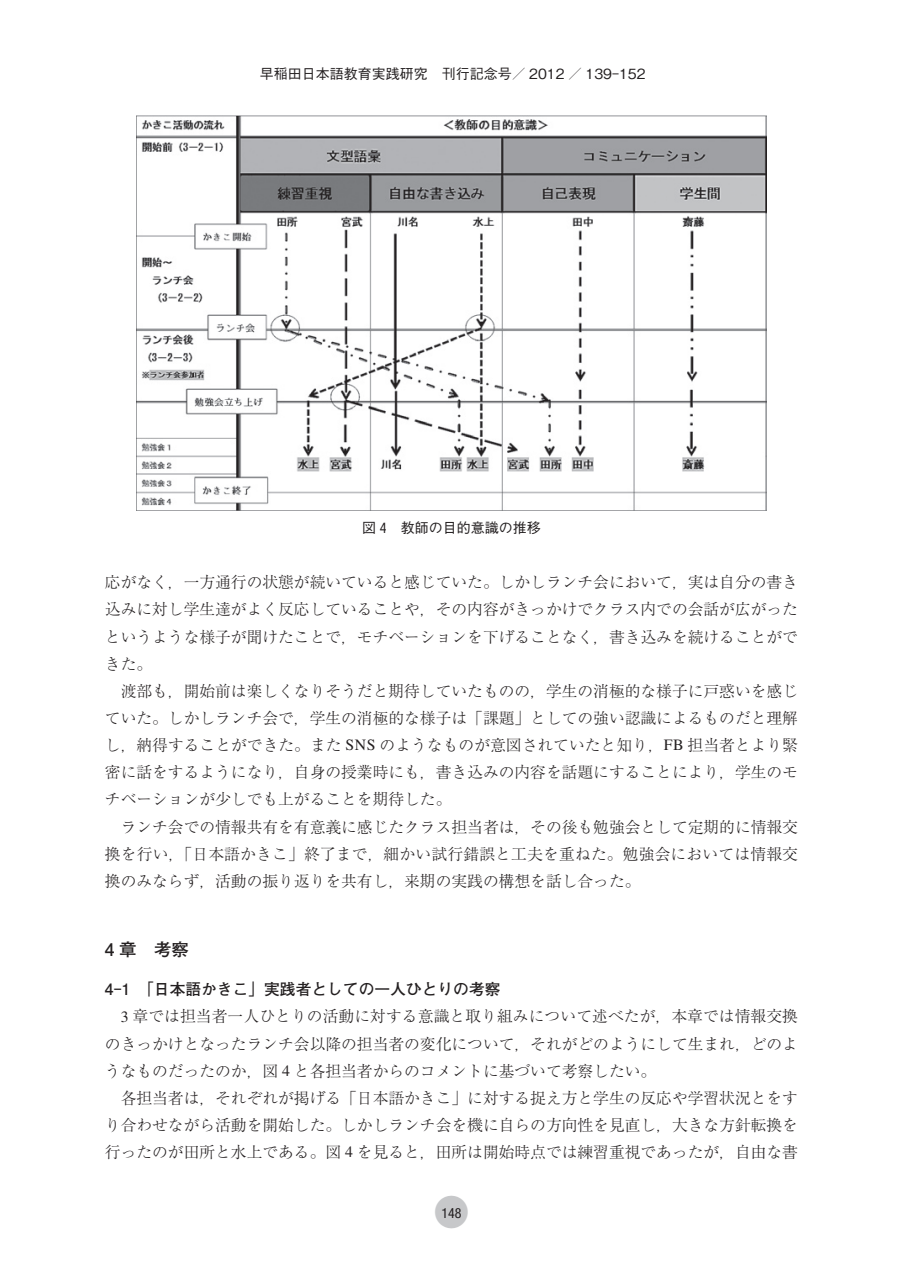
<style>
.page{position:relative;width:903px;height:1275px;background:#fff}
.page>*{position:absolute;margin:0;border:0;box-sizing:border-box;transform-origin:0 0}
.t1{font:700 17.5px "Futo Go B101 Pro";color:#231f20}
.t2{font:300 15.75px/27.1px "Ryumin Pro";color:#231f20;text-align:justify}
.t3{font:700 15.75px "Futo Go B101 Pro";color:#231f20}
.t4{font:500 14px "Gothic BBB Pro";color:#231f20}
.t5{font:condensed 14px "Helvetica Neue LT Std";color:#231f20}
.s1{font-family:"Gothic Num";font-weight:400}
.s2{font-family:"Times LT Std";font-weight:400}
.s3{font-family:"Ryumin Pro";font-weight:300;font-stretch:normal;font-size:36.75px;color:#c7c8ca}
</style>
<div class="page">
<img style="left:136px;top:115px;width:630px;height:395px">
<p class="t4" style="left:260px;top:62px;width:387px">早稲田日本語教育実践研究　刊行記念号／ 2012 ／ 139-152</p>
<p class="t4" style="left:362px;top:516px;width:180px">図 <span class="s1">4</span>　教師の目的意識の推移</p>
<p class="t2" style="left:105px;top:568px;width:694px">応がなく，一方通行の状態が続いていると感じていた。しかしランチ会において，実は自分の書き込みに対し学生達がよく反応していることや，その内容がきっかけでクラス内での会話が広がったというような様子が聞けたことで，モチベーションを下げることなく，書き込みを続けることができた。</p>
<p class="t2" style="left:105px;top:676px;width:695px;text-indent:16px">渡部も，開始前は楽しくなりそうだと期待していたものの，学生の消極的な様子に戸惑いを感じていた。しかしランチ会で，学生の消極的な様子は「課題」としての強い認識によるものだと理解し，納得することができた。また <span class="s2">SNS</span> のようなものが意図されていたと知り，<span class="s2">FB</span> 担当者とより緊密に話をするようになり，自身の授業時にも，書き込みの内容を話題にすることにより，学生のモチベーションが少しでも上がることを期待した。</p>
<p class="t2" style="left:105px;top:812px;width:695px;text-indent:16px">ランチ会での情報共有を有意義に感じたクラス担当者は，その後も勉強会として定期的に情報交換を行い，「日本語かきこ」終了まで，細かい試行錯誤と工夫を重ねた。勉強会においては情報交換のみならず，活動の振り返りを共有し，来期の実践の構想を話し合った。</p>
<p class="t1" style="left:105px;top:935px;width:86px">4 章　考察</p>
<p class="t3" style="left:105px;top:977px;width:397px">4-1　「日本語かきこ」実践者としての一人ひとりの考察</p>
<p class="t2" style="left:105px;top:1002px;width:694px;text-indent:16px"><span class="s2">3</span> 章では担当者一人ひとりの活動に対する意識と取り組みについて述べたが，本章では情報交換のきっかけとなったランチ会以降の担当者の変化について，それがどのようにして生まれ，どのようなものだったのか，図 <span class="s2">4</span> と各担当者からのコメントに基づいて考察したい。</p>
<p class="t2" style="left:105px;top:1083px;width:694px;text-indent:16px">各担当者は，それぞれが掲げる「日本語かきこ」に対する捉え方と学生の反応や学習状況とをすり合わせながら活動を開始した。しかしランチ会を機に自らの方向性を見直し，大きな方針転換を行ったのが田所と水上である。図 <span class="s2">4</span> を見ると，田所は開始時点では練習重視であったが，自由な書</p>
<p class="t5" style="left:433px;top:1204px;width:38px"><span class="s3">●</span>148</p>
</div>
